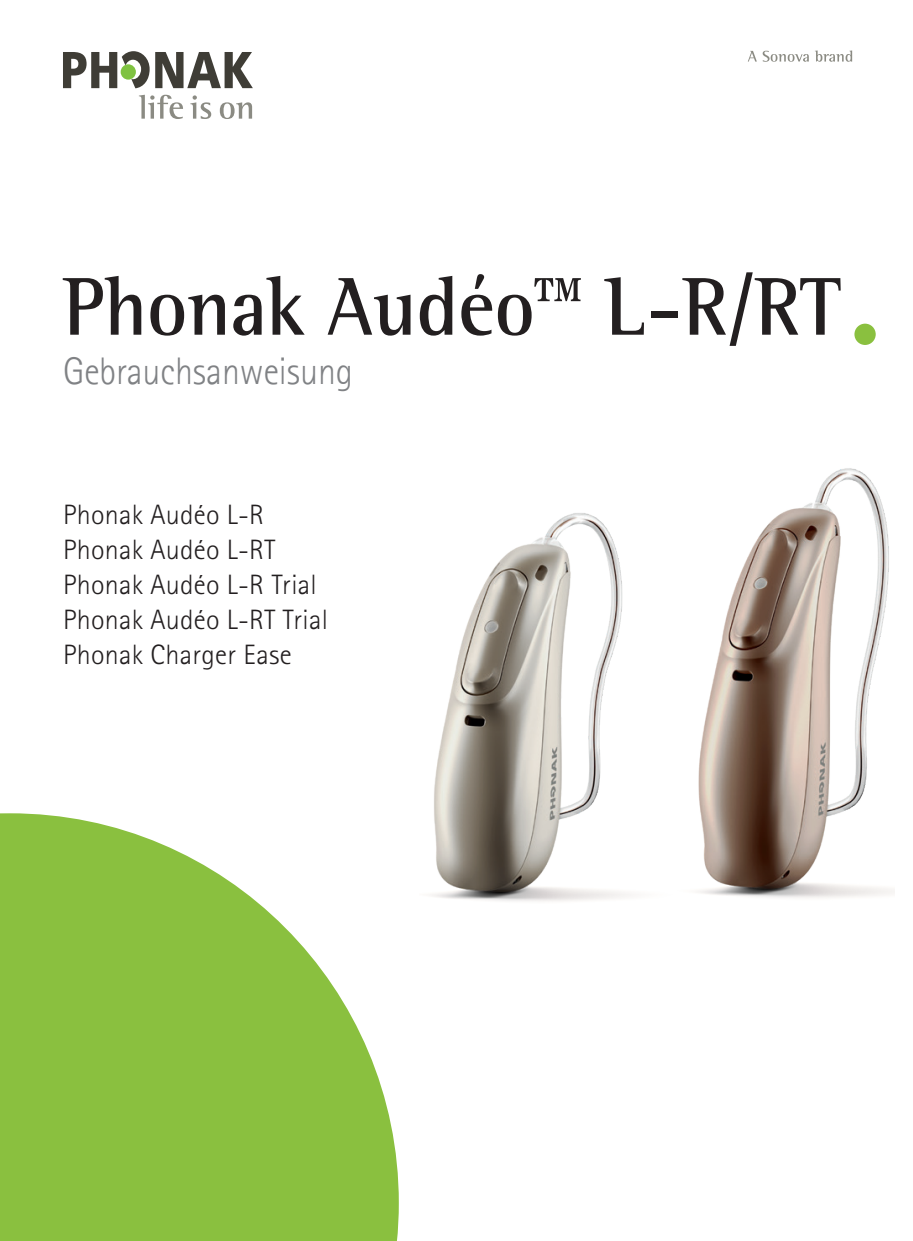
<style>
.page{position:relative;width:913px;height:1241px;background:#fff}
.page>*{position:absolute;margin:0;border:0;box-sizing:border-box;transform-origin:0 0}
.t1{font:700 84px "Rotis Semifor Phonak";color:#231f20;scale:.93 1}
.t2{font:300 38.5px "Rotis Sansfor Phonak";color:#808285;scale:.93 1}
.t3{font:300 28px/35px "Rotis Sans Serif Pro";letter-spacing:.01em;color:#231f20}
</style>
<div class="page">
<svg style="left:63px;top:51px;width:190px;height:37px"></svg>
<svg style="left:139px;top:95px;width:44px;height:24px"></svg>
<svg style="left:190px;top:95px;width:21px;height:24px"></svg>
<svg style="left:220px;top:102px;width:32px;height:17px"></svg>
<svg style="left:748px;top:51px;width:61px;height:11px"></svg>
<svg style="left:815px;top:50px;width:37px;height:12px"></svg>
<div style="left:854px;top:323px;width:21px;height:22px;background:#8ac03f;border-radius:50%"></div>
<svg style="left:0;top:813px;width:399px;height:427px;fill:#8ac03f"></svg>
<img style="left:432px;top:468px;width:462px;height:433px">
<h1 class="t1" style="left:63px;top:255px;width:837px">Phonak Audéo™ L-R/RT</h1>
<h2 class="t2" style="left:63px;top:348px;width:313px">Gebrauchsanweisung</h2>
<p class="t3" style="left:63px;top:497px;width:266px">Phonak Audéo L-R<br>Phonak Audéo L-RT<br>Phonak Audéo L-R Trial<br>Phonak Audéo L-RT Trial<br>Phonak Charger Ease</p>
</div>
